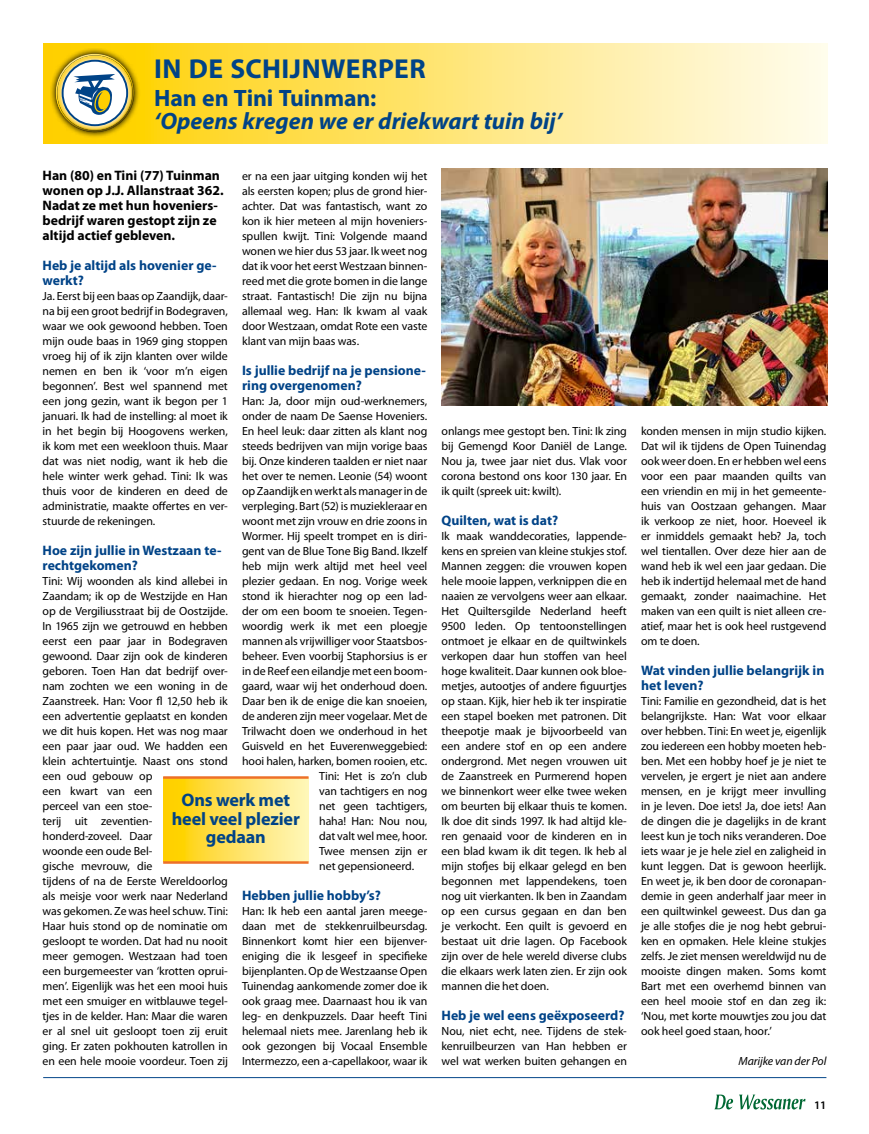
<style>
.page{position:relative;width:869px;height:1134px;background:#fff}
.page>*{position:absolute;margin:0;border:0;box-sizing:border-box;transform-origin:0 0}
.t1{font:700 27.5px "Myriad Pro";letter-spacing:.02em;color:#004387}
.t2{font:italic 700 23.75px "Myriad Pro";color:#004387}
.t3{font:700 23.75px "Myriad Pro";letter-spacing:-.005em;color:#004387}
.t4{font:700 18.12px/18.8px "Myriad Pro";letter-spacing:-.01em;color:#004387;text-align:center}
.t5{font:700 13.75px/15px "Myriad Pro";color:#004387}
.t6{font:700 13.75px/15px "Myriad Pro";color:#000}
.t7{font:11.88px/15px "Myriad Pro";letter-spacing:-.005em;color:#000;text-align:justify}
.t8{font:italic 11.88px "Myriad Pro";letter-spacing:-.01em;color:#000}
.t9{font:600 11.62px "Myriad Pro";color:#000}
</style>
<div class="page">
<div style="left:43px;top:44px;width:783px;height:99px;background:linear-gradient(to right,#ffce00,#fffcf2)"></div>
<svg style="left:49px;top:48px;width:91px;height:91px"></svg>
<div style="left:52px;top:51px;width:79px;height:61px;background:#fff;opacity:.65"></div>
<div style="left:57px;top:66px;width:80px;height:69px;background:#000;opacity:.65"></div>
<svg style="left:163px;top:779px;width:145px;height:82px;background:#ffe25c"></svg>
<hr style="left:163px;top:776px;width:145px;height:3px;background:#ed6f27">
<hr style="left:163px;top:861px;width:145px;height:3px;background:#ed6f27">
<svg style="left:714px;top:1094px;width:18px;height:15px"></svg>
<svg style="left:739px;top:1094px;width:66px;height:15px"></svg>
<hr style="left:43px;top:1077px;width:783px;height:1px;background:#004387">
<img style="left:441px;top:168px;width:385px;height:237px">
<h1 class="t1" style="left:154px;top:51px;width:273px">IN DE SCHIJNWERPER</h1>
<h2 class="t3" style="left:154px;top:82px;width:223px">Han en Tini Tuinman:</h2>
<h2 class="t2" style="left:154px;top:106px;width:409px">‘Opeens kregen we er driekwart tuin bij’</h2>
<p class="t6" style="left:43px;top:167px;width:182px">Han (80) en Tini (77) Tuinman wonen op J.J. Allanstraat 362.<br>Nadat ze met hun hoveniers&shy;bedrijf waren gestopt zijn ze altijd actief gebleven.</p>
<p class="t5" style="left:43px;top:257px;width:175px">Heb je altijd als hovenier ge&shy;werkt?</p>
<p class="t7" style="left:43px;top:288px;width:187px">Ja. Eerst bij een baas op Zaandijk, daar&shy;na bij een groot bedrijf in Bodegraven, waar we ook gewoond hebben. Toen mijn oude baas in 1969 ging stoppen vroeg hij of ik zijn klanten over wilde nemen en ben ik ‘voor m’n eigen begonnen’. Best wel spannend met een jong gezin, want ik begon per 1 januari. Ik had de instelling: al moet ik in het begin bij Hoogovens werken, ik kom met een weekloon thuis. Maar dat was niet nodig, want ik heb die hele winter werk gehad. Tini: Ik was thuis voor de kinderen en deed de administratie, maakte offertes en ver&shy;stuurde de rekeningen.</p>
<p class="t5" style="left:43px;top:542px;width:180px">Hoe zijn jullie in Westzaan te&shy;rechtgekomen?</p>
<p class="t7" style="left:43px;top:573px;width:187px;text-align:left">Tini: Wij woonden als kind allebei in<br>Zaandam; ik op de Westzijde en Han op de Vergiliusstraat bij de Oostzijde.<br>In 1965 zijn we getrouwd en hebben eerst een paar jaar in Bodegraven gewoond. Daar zijn ook de kinderen geboren. Toen Han dat bedrijf over&shy;nam zochten we een woning in de<br>Zaanstreek. Han: Voor fl 12,50 heb ik een advertentie geplaatst en konden we dit huis kopen. Het was nog maar een paar jaar oud. We hadden een klein achtertuintje. Naast ons stond een oud gebouw op<br>een kwart van een<br>perceel van een stoe-<br>terij uit zeventien&shy;honderd-zoveel. Daar<br>woonde een oude Bel-<br>gische mevrouw, die<br>tijdens of na de Eerste Wereldoorlog als meisje voor werk naar Nederland was gekomen. Ze was heel schuw. Tini:<br>Haar huis stond op de nominatie om gesloopt te worden. Dat had nu nooit meer gemogen. Westzaan had toen een burgemeester van ‘krotten oprui&shy;men’. Eigenlijk was het een mooi huis met een smuiger en witblauwe tegel&shy;tjes in de kelder. Han: Maar die waren er al snel uit gesloopt toen zij eruit ging. Er zaten pokhouten katrollen in en een hele mooie voordeur. Toen zij</p>
<p class="t7" style="left:242px;top:168px;width:187px">er na een jaar uitging konden wij het als eersten kopen; plus de grond hier&shy;achter. Dat was fantastisch, want zo kon ik hier meteen al mijn hoveniers&shy;spullen kwijt. Tini: Volgende maand wonen we hier dus 53 jaar. Ik weet nog dat ik voor het eerst Westzaan binnen&shy;reed met die grote bomen in die lange straat. Fantastisch! Die zijn nu bijna allemaal weg. Han: Ik kwam al vaak door Westzaan, omdat Rote een vaste klant van mijn baas was.</p>
<p class="t5" style="left:242px;top:362px;width:185px">Is jullie bedrijf na je pensione&shy;ring overgenomen?</p>
<p class="t7" style="left:242px;top:393px;width:187px">Han: Ja, door mijn oud-werknemers,</p>
<p class="t7" style="left:242px;top:408px;width:187px">onder de naam De Saense Hoveniers.</p>
<p class="t7" style="left:242px;top:423px;width:187px">En heel leuk: daar zitten als klant nog</p>
<p class="t7" style="left:242px;top:438px;width:187px">steeds bedrijven van mijn vorige baas</p>
<p class="t7" style="left:242px;top:453px;width:187px">bij. Onze kinderen taalden er niet naar</p>
<p class="t7" style="left:242px;top:468px;width:187px">het over te nemen. Leonie (54) woont</p>
<p class="t7" style="left:242px;top:483px;width:187px">op Zaandijk en werkt als manager in de</p>
<p class="t7" style="left:242px;top:498px;width:187px">verpleging. Bart (52) is muziekleraar en</p>
<p class="t7" style="left:242px;top:513px;width:187px">woont met zijn vrouw en drie zoons in</p>
<p class="t7" style="left:242px;top:528px;width:187px">Wormer. Hij speelt trompet en is diri-</p>
<p class="t7" style="left:242px;top:543px;width:187px">gent van de Blue Tone Big Band. Ikzelf</p>
<p class="t7" style="left:242px;top:558px;width:187px">heb mijn werk altijd met heel veel</p>
<p class="t7" style="left:242px;top:573px;width:187px">plezier gedaan. En nog. Vorige week</p>
<p class="t7" style="left:242px;top:588px;width:187px">stond ik hierachter nog op een lad-</p>
<p class="t7" style="left:242px;top:603px;width:187px">der om een boom te snoeien. Tegen-</p>
<p class="t7" style="left:242px;top:618px;width:187px">woordig werk ik met een ploegje</p>
<p class="t7" style="left:242px;top:633px;width:187px">mannen als vrijwilliger voor Staatsbos-</p>
<p class="t7" style="left:242px;top:648px;width:187px">beheer. Even voorbij Staphorsius is er</p>
<p class="t7" style="left:242px;top:663px;width:187px">in de Reef een eilandje met een boom-</p>
<p class="t7" style="left:242px;top:678px;width:187px">gaard, waar wij het onderhoud doen.</p>
<p class="t7" style="left:242px;top:693px;width:187px">Daar ben ik de enige die kan snoeien,</p>
<p class="t7" style="left:242px;top:708px;width:187px">de anderen zijn meer vogelaar. Met de</p>
<p class="t7" style="left:242px;top:723px;width:187px">Trilwacht doen we onderhoud in het</p>
<p class="t7" style="left:242px;top:738px;width:187px">Guisveld en het Euverenweggebied:</p>
<p class="t7" style="left:242px;top:753px;width:187px">hooi halen, harken, bomen rooien, etc.</p>
<p class="t7" style="left:319px;top:768px;width:110px">Tini: Het is zo’n club</p>
<p class="t7" style="left:319px;top:783px;width:110px">van tachtigers en nog</p>
<p class="t7" style="left:319px;top:798px;width:110px">net geen tachtigers,</p>
<p class="t7" style="left:319px;top:813px;width:110px">haha! Han: Nou nou,</p>
<p class="t7" style="left:319px;top:828px;width:110px">dat valt wel mee, hoor.</p>
<p class="t7" style="left:319px;top:843px;width:110px">Twee mensen zijn er</p>
<p class="t7" style="left:319px;top:858px;width:97px">net gepensioneerd.</p>
<p class="t5" style="left:242px;top:887px;width:140px">Hebben jullie hobby’s?</p>
<p class="t7" style="left:242px;top:903px;width:187px">Han: Ik heb een aantal jaren meege&shy;daan met de stekkenruilbeursdag.<br>Binnenkort komt hier een bijenver&shy;eniging die ik lesgeef in specifieke bijenplanten. Op de Westzaanse Open Tuinendag aankomende zomer doe ik ook graag mee. Daarnaast hou ik van leg- en denkpuzzels. Daar heeft Tini helemaal niets mee. Jarenlang heb ik ook gezongen bij Vocaal Ensemble Intermezzo, een a-capellakoor, waar ik</p>
<h3 class="t4" style="left:172px;top:790px;width:129px">Ons werk met heel veel plezier gedaan</h3>
<p class="t7" style="left:441px;top:423px;width:187px">onlangs mee gestopt ben. Tini: Ik zing bij Gemengd Koor Daniël de Lange.<br>Nou ja, twee jaar niet dus. Vlak voor corona bestond ons koor 130 jaar. En ik quilt (spreek uit: kwilt).</p>
<p class="t5" style="left:441px;top:512px;width:118px">Quilten, wat is dat?</p>
<p class="t7" style="left:441px;top:528px;width:187px">Ik maak wanddecoraties, lappende&shy;kens en spreien van kleine stukjes stof.<br>Mannen zeggen: die vrouwen kopen hele mooie lappen, verknippen die en naaien ze vervolgens weer aan elkaar.<br>Het Quiltersgilde Nederland heeft 9500 leden. Op tentoonstellingen ontmoet je elkaar en de quiltwinkels verkopen daar hun stoffen van heel hoge kwaliteit. Daar kunnen ook bloe&shy;metjes, autootjes of andere figuurtjes op staan. Kijk, hier heb ik ter inspiratie een stapel boeken met patronen. Dit theepotje maak je bijvoorbeeld van een andere stof en op een andere ondergrond. Met negen vrouwen uit de Zaanstreek en Purmerend hopen we binnenkort weer elke twee weken om beurten bij elkaar thuis te komen.<br>Ik doe dit sinds 1997. Ik had altijd kle&shy;ren genaaid voor de kinderen en in een blad kwam ik dit tegen. Ik heb al mijn stofjes bij elkaar gelegd en ben begonnen met lappendekens, toen nog uit vierkanten. Ik ben in Zaandam op een cursus gegaan en dan ben je verkocht. Een quilt is gevoerd en bestaat uit drie lagen. Op Facebook zijn over de hele wereld diverse clubs die elkaars werk laten zien. Er zijn ook mannen die het doen.</p>
<p class="t5" style="left:441px;top:1007px;width:184px">Heb je wel eens geëxposeerd?</p>
<p class="t7" style="left:441px;top:1023px;width:187px">Nou, niet echt, nee. Tijdens de stek&shy;kenruilbeurzen van Han hebben er wel wat werken buiten gehangen en</p>
<p class="t7" style="left:640px;top:423px;width:187px">konden mensen in mijn studio kijken.<br>Dat wil ik tijdens de Open Tuinendag ook weer doen. En er hebben wel eens voor een paar maanden quilts van een vriendin en mij in het gemeente&shy;huis van Oostzaan gehangen. Maar ik verkoop ze niet, hoor. Hoeveel ik er inmiddels gemaakt heb? Ja, toch wel tientallen. Over deze hier aan de wand heb ik wel een jaar gedaan. Die heb ik indertijd helemaal met de hand gemaakt, zonder naaimachine. Het maken van een quilt is niet alleen cre&shy;atief, maar het is ook heel rustgevend om te doen.</p>
<p class="t5" style="left:640px;top:662px;width:185px">Wat vinden jullie belangrijk in het leven?</p>
<p class="t7" style="left:640px;top:693px;width:187px">Tini: Familie en gezondheid, dat is het belangrijkste. Han: Wat voor elkaar over hebben. Tini: En weet je, eigenlijk zou iedereen een hobby moeten heb&shy;ben. Met een hobby hoef je je niet te vervelen, je ergert je niet aan andere mensen, en je krijgt meer invulling in je leven. Doe iets! Ja, doe iets! Aan de dingen die je dagelijks in de krant leest kun je toch niks veranderen. Doe iets waar je je hele ziel en zaligheid in kunt leggen. Dat is gewoon heerlijk.<br>En weet je, ik ben door de coronapan&shy;demie in geen anderhalf jaar meer in een quiltwinkel geweest. Dus dan ga je alle stofjes die je nog hebt gebrui&shy;ken en opmaken. Hele kleine stukjes zelfs. Je ziet mensen wereldwijd nu de mooiste dingen maken. Soms komt Bart met een overhemd binnen van een heel mooie stof en dan zeg ik: ‘Nou, met korte mouwtjes zou jou dat ook heel goed staan, hoor.’</p>
<p class="t8" style="left:738px;top:1054px;width:89px">Marijke van der Pol</p>
<p class="t9" style="left:813px;top:1098px;width:14px">11</p>
</div>
